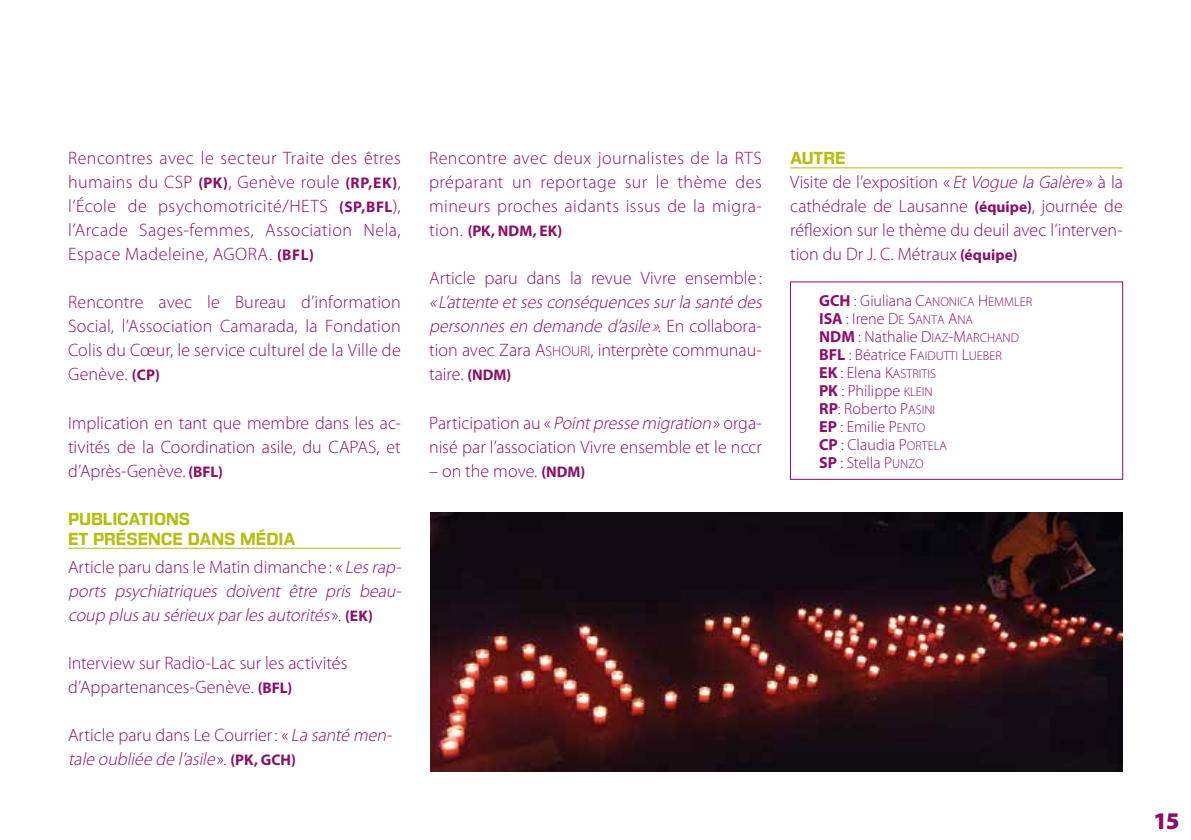
<style>
.page{position:relative;width:1191px;height:840px;background:#fff}
.page>*{position:absolute;margin:0;border:0;box-sizing:border-box;transform-origin:0 0}
.t1{font:900 24px "Myriad Pro";color:#8b0e68}
.t2{font:300 18px/24px "Myriad Pro";letter-spacing:.005em;color:#8b0e68;text-align:justify}
.t3{font:italic 300 18px/24px "Myriad Pro";color:#8b0e68}
.t4{font:300 16px/18px "Myriad Pro";color:#8b0e68}
.t5{font:700 16px/20px "DDT Rg";letter-spacing:-.005em;color:#b4be0f}
.t6{font:700 15.4px "Myriad Pro";letter-spacing:.005em;color:#8b0e68}
.t7{font:12.8px/18px "Myriad Pro Light SC800";color:#8b0e68}
.s1{font-weight:700;font-size:15.4px}
.s2{font-style:normal}
.s3{font-weight:700;font-style:normal;font-size:15.4px}
.s4{font-weight:300;font-size:18px}
.s5{font-family:"Myriad Pro Light SC800";font-weight:400;font-style:normal}
.s6{font-family:"Myriad Pro Light SC800";font-weight:400;font-style:normal;font-size:14.4px}
.s7{font-style:italic}
.s8{font-family:"Myriad Pro";font-weight:700;font-size:16px}
.s9{font-family:"Myriad Pro";font-weight:300;font-size:16px}
.s10{font-size:16px}
.s11{font-weight:700}
.s12{font-family:"Myriad Pro Light SC800";font-weight:400;font-size:12.8px}
.s13{font-family:"Myriad Pro Light SC800";font-weight:400}
</style>
<div class="page">
<hr style="left:68px;top:547px;width:333px;height:1px;background:#b4be0f">
<hr style="left:790px;top:167px;width:333px;height:1px;background:#b4be0f">
<img style="left:430px;top:512px;width:693px;height:259px">
<div style="left:790px;top:281px;width:333px;height:198px;border:1px solid #8b0e68"></div>
<p class="t2" style="left:68px;top:146px;width:334px">Rencontres avec le secteur Traite des êtres humains du CSP <span class="s1">(PK)</span>, Genève roule <span class="s1">(RP,EK)</span>, l’École de psychomotricité/HETS <span class="s1">(SP,BFL</span>), l’Arcade Sages-femmes, Association Nela, Espace Madeleine, AGORA. <span class="s1">(BFL)</span></p>
<p class="t2" style="left:68px;top:290px;width:334px">Rencontre avec le Bureau d’information Social, l’Association Camarada, la Fondation Colis du Cœur, le service culturel de la Ville de Genève. <span class="s1">(CP)</span></p>
<p class="t2" style="left:68px;top:410px;width:334px">Implication en tant que membre dans les ac&shy;tivités de la Coordination asile, du CAPAS, et d’Après-Genève. <span class="s1">(BFL)</span></p>
<p class="t5" style="left:68px;top:508px;width:229px">PUBLICATIONS<br>ET PRÉSENCE DANS MÉDIA</p>
<p class="t3" style="left:68px;top:554px;width:338px;text-align:justify"><span class="s2">Article paru dans le Matin dimanche : «</span> Lesrap&shy;ports psychiatriques doivent être pris beau&shy;coup plusau sérieuxparlesautorités<span class="s2">» .</span> <span class="s3">( E K )</span></p>
<p class="t2" style="left:68px;top:650px;width:281px">Interview sur Radio-Lac sur les activités d’Appartenances-Genève. <span class="s1">(BFL)</span></p>
<p class="t3" style="left:68px;top:722px;width:329px"><span class="s2">Article paru dans Le Courrier: «</span> La santé men&shy;tale oubliée de l’asile<span class="s2">» .</span> <span class="s3">( P K, G C H )</span></p>
<p class="t2" style="left:429px;top:146px;width:334px">Rencontre avec deux journalistes de la RTS préparant un reportage sur le thème des mineurs proches aidants issus de la migra-</p>
<p class="t6" style="left:429px;top:221px;width:135px"><span class="s4">tion.</span> (PK, NDM, EK)</p>
<p class="t2" style="left:429px;top:266px;width:334px">Article paru dans la revue Vivre ensemble :</p>
<p class="t3" style="left:429px;top:290px;width:338px">« L’attente etsesconséquencessurla santé des personnesen demande d’asile»<span class="s2">. E n c o l l a b o r a - tion avec Zara</span> <span class="s5">A</span><span class="s6">SHOURI</span><span class="s2">, interprète communau&shy;taire.</span> <span class="s3">(NDM)</span></p>
<p class="t2" style="left:429px;top:410px;width:334px">Participation au « <span class="s7">Pointpresse migration</span>» orga&shy;nisé par l’association Vivre ensemble et le nccr</p>
<p class="t2" style="left:429px;top:458px;width:158px">– on the move. <span class="s1">(NDM)</span></p>
<p class="t5" style="left:790px;top:148px;width:57px">AUTRE</p>
<p class="t2" style="left:790px;top:170px;width:334px">Visite de l’exposition « <span class="s7">EtVogue la Galère</span>» à la cathédrale de Lausanne <span class="s1">(équipe)</span>, journée de réflexion sur le thème du deuil avec l’interven&shy;tion du Dr J. C. Métraux <span class="s1">(équipe)</span></p>
<p class="t7" style="left:819px;top:292px;width:215px"><span class="s8">GCH</span> <span class="s9">: Giuliana</span> <span class="s10">C</span>ANONICA <span class="s10">H</span> EMMLER<br><span class="s8">ISA</span> <span class="s9">: Irene</span> <span class="s10">D</span>E <span class="s10">S</span>ANTA <span class="s10">A</span>NA<br><span class="s8">NDM</span> <span class="s9">: Nathalie</span> <span class="s10">D</span>IAZ<span class="s10">-M</span>ARCHAND<br><span class="s8">BFL</span> <span class="s9">: Béatrice</span> <span class="s10">F</span>AIDUTTI <span class="s10">L</span>UEBER<br><span class="s8">EK</span> <span class="s9">: Elena</span> <span class="s10">K</span>ASTRITIS</p>
<p class="t4" style="left:819px;top:381px;width:129px"><span class="s11">PK</span> : Philippe <span class="s12">KLEIN<br></span><span class="s11">RP</span>: Roberto <span class="s13">P</span><span class="s12">ASINI<br></span><span class="s11">EP</span> : Emilie <span class="s13">P</span><span class="s12">ENTO<br></span><span class="s11">CP</span> : Claudia <span class="s13">P</span><span class="s12">ORTELA<br></span><span class="s11">SP</span> : Stella <span class="s13">P</span><span class="s12">UNZO</span></p>
<h1 class="t1" style="left:1153px;top:804px;width:28px">15</h1>
</div>
